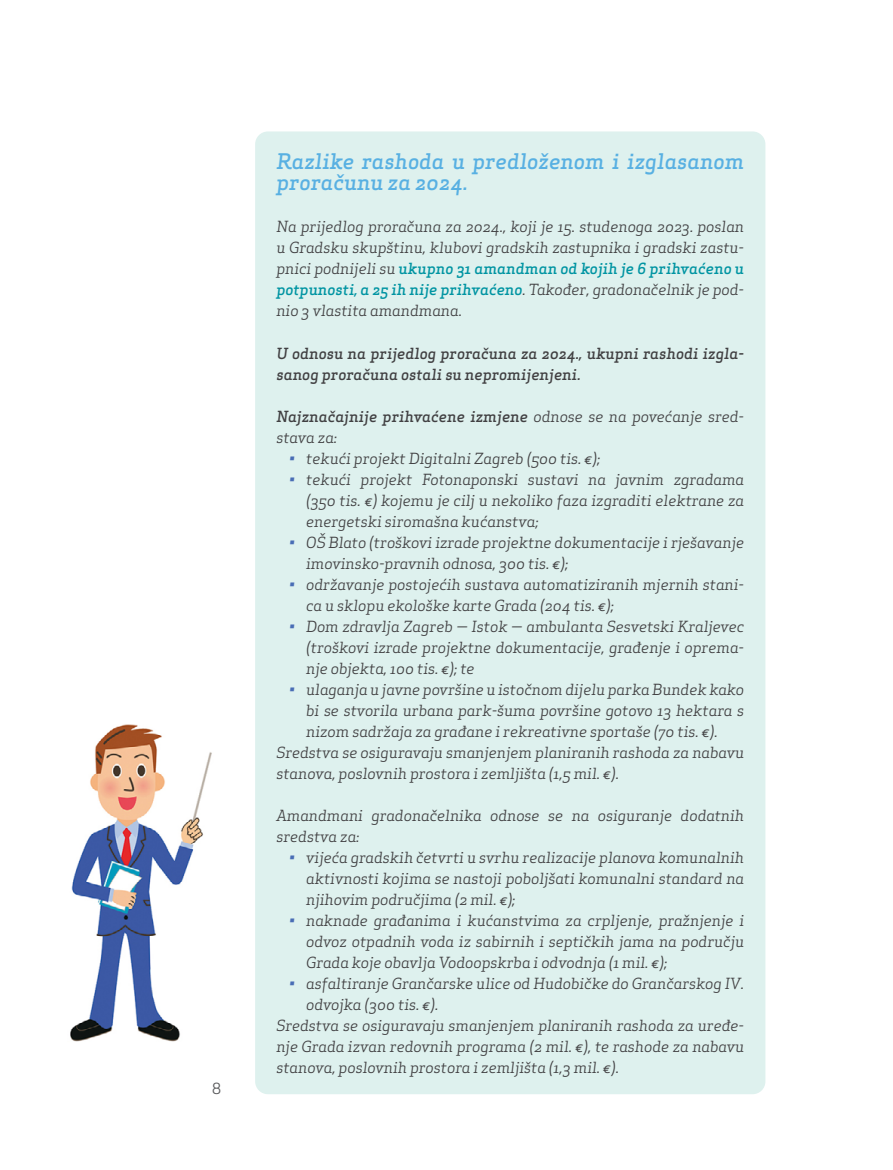
<style>
.page{position:relative;width:893px;height:1170px;background:#fff}
.page>*{position:absolute;margin:0;border:0;box-sizing:border-box;transform-origin:0 0}
.t1{font:italic 500 21px/21px "Apex Serif";color:#58b0e2}
.t2{font:italic 15px/21px "Apex Serif";color:#414042;text-align:justify}
.t3{font:italic 500 15px/21px "Apex Serif";color:#414042}
.t4{font:15px "Apex Serif";color:#58595b}
.s1{font-weight:500;color:#0094a2}
.s2{font-weight:500}
.s3{color:#496db5}
</style>
<div class="page">
<div style="left:255px;top:131px;width:510px;height:963px;background:#def1ee;border-radius:13px"></div>
<img style="left:70px;top:724px;width:142px;height:318px">
<p class="t4" style="left:212px;top:1078px;width:10px">8</p>
<h1 class="t1" style="left:276px;top:151px;width:469px">Razlike rashoda u predloženom i izglasanom proračunu za 2024.</h1>
<p class="t2" style="left:276px;top:216px;width:469px">Na prijedlog proračuna za 2024., koji je 15. studenoga 2023. poslan u Gradsku skupštinu, klubovi gradskih zastupnika i gradski zastu&shy;pnici podnijeli su <span class="s1">ukupno 31 amandman od kojih je 6 prihvaćeno u potpunosti, a 25 ih nije prihvaćeno</span>. Također, gradonačelnik je pod&shy;nio 3 vlastita amandmana.</p>
<p class="t3" style="left:276px;top:342px;width:469px">U odnosu na prijedlog proračuna za 2024., ukupni rashodi izgla&shy;sanog proračuna ostali su nepromijenjeni.</p>
<p class="t2" style="left:276px;top:405px;width:469px"><span class="s2">Najznačajnije prihvaćene izmjene</span> odnose se na povećanje sred&shy;stava za:</p>
<p class="t2" style="left:289px;top:447px;width:313px"><span class="s3">•</span> tekući projekt Digitalni Zagreb (500 tis. €);</p>
<p class="t2" style="left:306px;top:468px;width:439px;text-indent:-17px"><span class="s3">•</span> tekući projekt Fotonaponski sustavi na javnim zgradama (350 tis. €) kojemu je cilj u nekoliko faza izgraditi elektrane za energetski siromašna kućanstva;</p>
<p class="t2" style="left:306px;top:531px;width:439px;text-indent:-17px"><span class="s3">•</span> OŠ Blato (troškovi izrade projektne dokumentacije i rješavanje imovinsko-pravnih odnosa, 300 tis. €);</p>
<p class="t2" style="left:306px;top:573px;width:439px;text-indent:-17px"><span class="s3">•</span> održavanje postojećih sustava automatiziranih mjernih stani&shy;ca u sklopu ekološke karte Grada (204 tis. €);</p>
<p class="t2" style="left:306px;top:615px;width:439px;text-indent:-17px"><span class="s3">•</span> Dom zdravlja Zagreb — Istok — ambulanta Sesvetski Kraljevec (troškovi izrade projektne dokumentacije, građenje i oprema&shy;nje objekta, 100 tis. €); te</p>
<p class="t2" style="left:289px;top:678px;width:456px"><span class="s3">•</span> ulaganja u javne površine u istočnom dijelu parka Bundek kako</p>
<p class="t2" style="left:306px;top:699px;width:439px">bi se stvorila urbana park-šuma površine gotovo 13 hektara s</p>
<p class="t2" style="left:306px;top:720px;width:413px">nizom sadržaja za građane i rekreativne sportaše (70 tis. €).</p>
<p class="t2" style="left:276px;top:741px;width:469px">Sredstva se osiguravaju smanjenjem planiranih rashoda za nabavu</p>
<p class="t2" style="left:276px;top:762px;width:344px">stanova, poslovnih prostora i zemljišta (1,5 mil. €).</p>
<p class="t2" style="left:276px;top:804px;width:469px">Amandmani gradonačelnika odnose se na osiguranje dodatnih sredstva za:</p>
<p class="t2" style="left:306px;top:846px;width:439px;text-indent:-17px"><span class="s3">•</span> vijeća gradskih četvrti u svrhu realizacije planova komunalnih aktivnosti kojima se nastoji poboljšati komunalni standard na njihovim područjima (2 mil. €);</p>
<p class="t2" style="left:306px;top:909px;width:439px;text-indent:-17px"><span class="s3">•</span> naknade građanima i kućanstvima za crpljenje, pražnjenje i odvoz otpadnih voda iz sabirnih i septičkih jama na području Grada koje obavlja Vodoopskrba i odvodnja (1 mil. €);</p>
<p class="t2" style="left:289px;top:972px;width:456px"><span class="s3">•</span> asfaltiranje Grančarske ulice od Hudobičke do Grančarskog IV.</p>
<p class="t2" style="left:306px;top:993px;width:134px">odvojka (300 tis. €).</p>
<p class="t2" style="left:276px;top:1014px;width:469px">Sredstva se osiguravaju smanjenjem planiranih rashoda za uređe-</p>
<p class="t2" style="left:276px;top:1035px;width:469px">nje Grada izvan redovnih programa (2 mil. €), te rashode za nabavu</p>
<p class="t2" style="left:276px;top:1056px;width:344px">stanova, poslovnih prostora i zemljišta (1,3 mil. €).</p>
</div>
